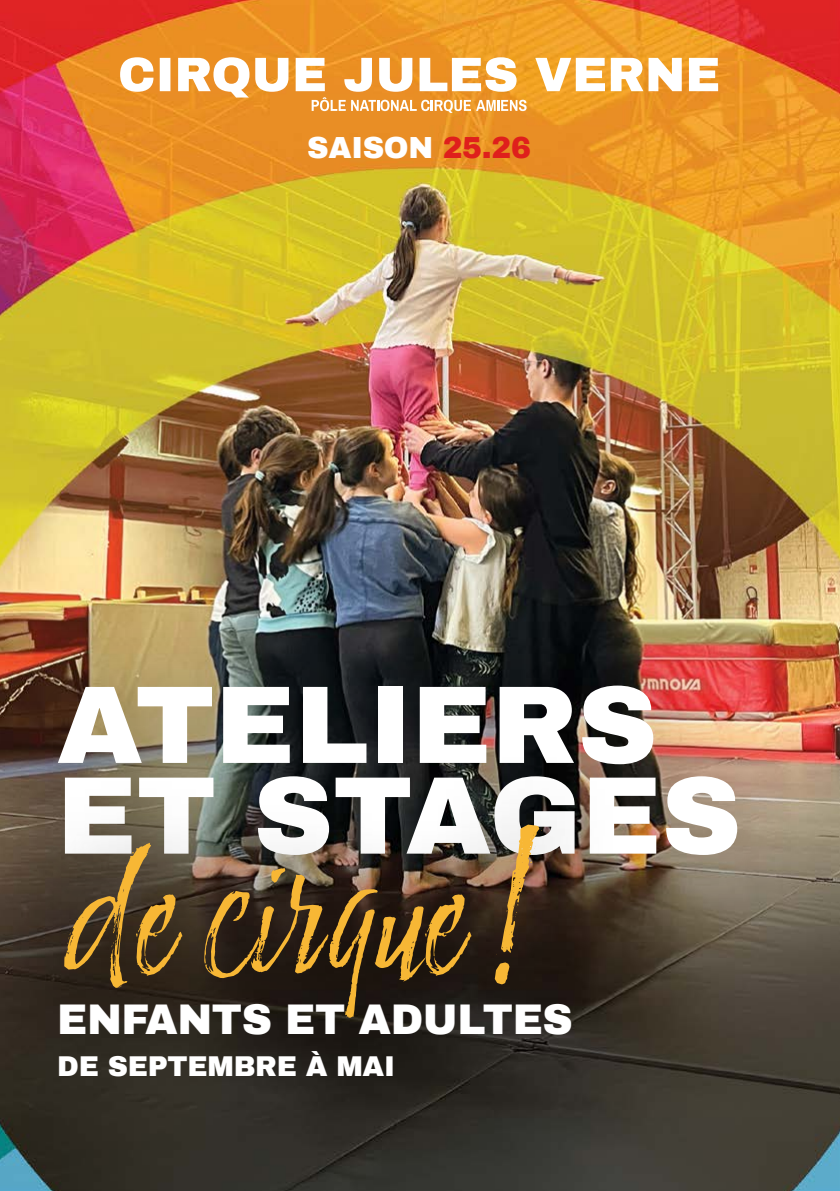
<style>
.page{position:relative;width:840px;height:1191px;background:#fff}
.page>*{position:absolute;margin:0;border:0;box-sizing:border-box;transform-origin:0 0}
.t1{font:italic 166.8px "Adore You";color:#f7b735}
.t2{font:900 110.4px/90.6px "Archivo";color:#fff}
.t3{font:900 42px "Archivo";letter-spacing:-.01em;color:#fff}
.t4{font:900 29.8px "Archivo";letter-spacing:-.01em;color:#fff}
.t5{font:900 28px "Archivo";letter-spacing:-.01em;color:#fff}
.s1{color:#df1f1c}
</style>
<div class="page">
<img style="left:0;top:0;width:839px;height:1191px">
<svg style="left:120px;top:57px;width:597px;height:56px"></svg>
<div style="left:0;top:606px;width:813px;height:326px;background:#000;opacity:.2"></div>
<div style="left:0;top:746px;width:618px;height:345px;background:#000;opacity:.7"></div>
<p class="t4" style="left:307px;top:129px;width:225px">SAISON <span class="s1">25.26</span></p>
<p class="t2" style="left:57px;top:679px;width:685px">ATELIERS<br>ET STAGES</p>
<h1 class="t1" style="left:58px;top:814px;width:470px">de cirque !</h1>
<p class="t3" style="left:57px;top:993px;width:517px">ENFANTS ET ADULTES</p>
<p class="t5" style="left:57px;top:1049px;width:339px">DE SEPTEMBRE À MAI</p>
</div>
